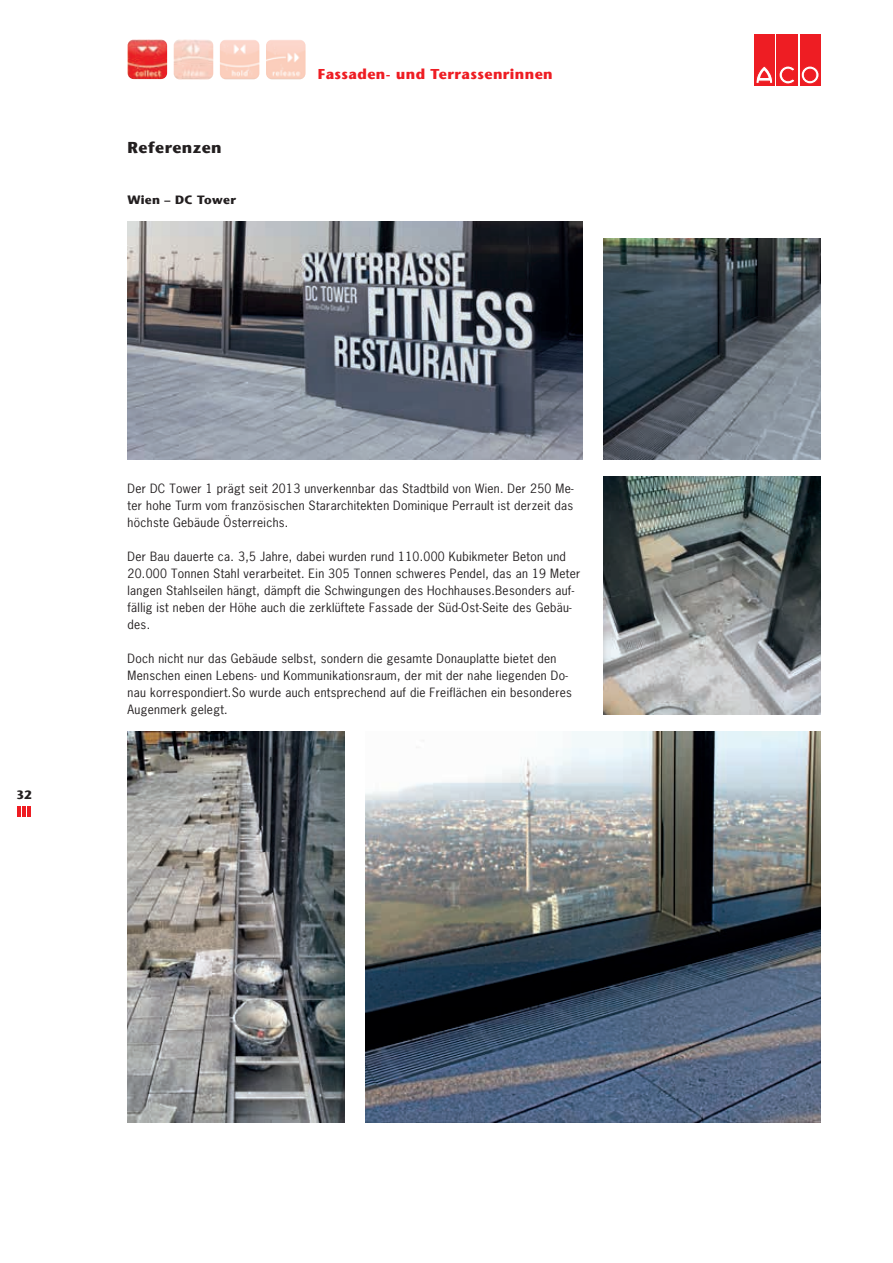
<style>
.page{position:relative;width:893px;height:1263px;background:#fff}
.page>*{position:absolute;margin:0;border:0;box-sizing:border-box;transform-origin:0 0}
.t1{font:700 15.75px "Stone Sans";letter-spacing:.03em;color:#231f20}
.t2{font:700 14.25px "Stone Sans";letter-spacing:.03em;color:#ee1d23}
.t3{font:12px/17px "News Gothic";letter-spacing:.025em;color:#231f20}
.t4{font:700 12px "Stone Sans";letter-spacing:.03em;color:#231f20}
</style>
<div class="page">
<hr style="left:17px;top:806px;width:4px;height:10px;background:#ee1d23">
<hr style="left:22px;top:806px;width:4px;height:10px;background:#ee1d23">
<hr style="left:27px;top:806px;width:4px;height:10px;background:#ee1d23">
<div style="left:754px;top:35px;width:21px;height:51px;background:#ee1d23"></div>
<svg style="left:756px;top:66px;width:17px;height:17px"></svg>
<div style="left:777px;top:35px;width:21px;height:51px;background:#ee1d23"></div>
<svg style="left:779px;top:66px;width:15px;height:18px"></svg>
<div style="left:800px;top:35px;width:20px;height:51px;background:#ee1d23"></div>
<svg style="left:801px;top:66px;width:18px;height:18px"></svg>
<div style="left:801px;top:66px;width:18px;height:18px;border:1px solid #ee1d23;border-radius:50%"></div>
<div style="left:804px;top:69px;width:12px;height:12px;background:#ee1d23;border-radius:50%"></div>
<div style="left:804px;top:69px;width:12px;height:12px;border:1px solid #ee1d23;border-radius:50%"></div>
<img style="left:174px;top:39px;width:39px;height:40px">
<img style="left:220px;top:40px;width:39px;height:39px">
<img style="left:266px;top:40px;width:40px;height:39px">
<img style="left:128px;top:40px;width:39px;height:39px">
<img style="left:128px;top:221px;width:455px;height:238px">
<img style="left:604px;top:238px;width:217px;height:221px">
<img style="left:604px;top:476px;width:217px;height:238px">
<img style="left:128px;top:731px;width:216px;height:392px">
<img style="left:366px;top:731px;width:455px;height:392px">
<h1 class="t1" style="left:128px;top:138px;width:96px">Referenzen</h1>
<p class="t4" style="left:128px;top:193px;width:110px">Wien – DC Tower</p>
<p class="t2" style="left:318px;top:65px;width:236px">Fassaden- und Terrassenrinnen</p>
<p class="t4" style="left:16px;top:788px;width:17px">32</p>
<p class="t3" style="left:128px;top:480px;width:448px;text-align:justify">Der DC Tower 1 prägt seit 2013 unverkennbar das Stadtbild von Wien. Der 250 Me&shy;ter hohe Turm vom französischen Stararchitekten Dominique Perrault ist derzeit das höchste Gebäude Österreichs.</p>
<p class="t3" style="left:128px;top:548px;width:454px">Der Bau dauerte ca. 3,5 Jahre, dabei wurden rund 110.000 Kubikmeter Beton und 20.000 Tonnen Stahl verarbeitet. Ein 305 Tonnen schweres Pendel, das an 19 Meter langen Stahlseilen hängt, dämpft die Schwingungen des Hochhauses.Besonders auf&shy;fällig ist neben der Höhe auch die zerklüftete Fassade der Süd-Ost-Seite des Gebäu&shy;des.</p>
<p class="t3" style="left:128px;top:650px;width:446px">Doch nicht nur das Gebäude selbst, sondern die gesamte Donauplatte bietet den Menschen einen Lebens- und Kommunikationsraum, der mit der nahe liegenden Do&shy;nau korrespondiert.So wurde auch entsprechend auf die Freiflächen ein besonderes Augenmerk gelegt.</p>
</div>
